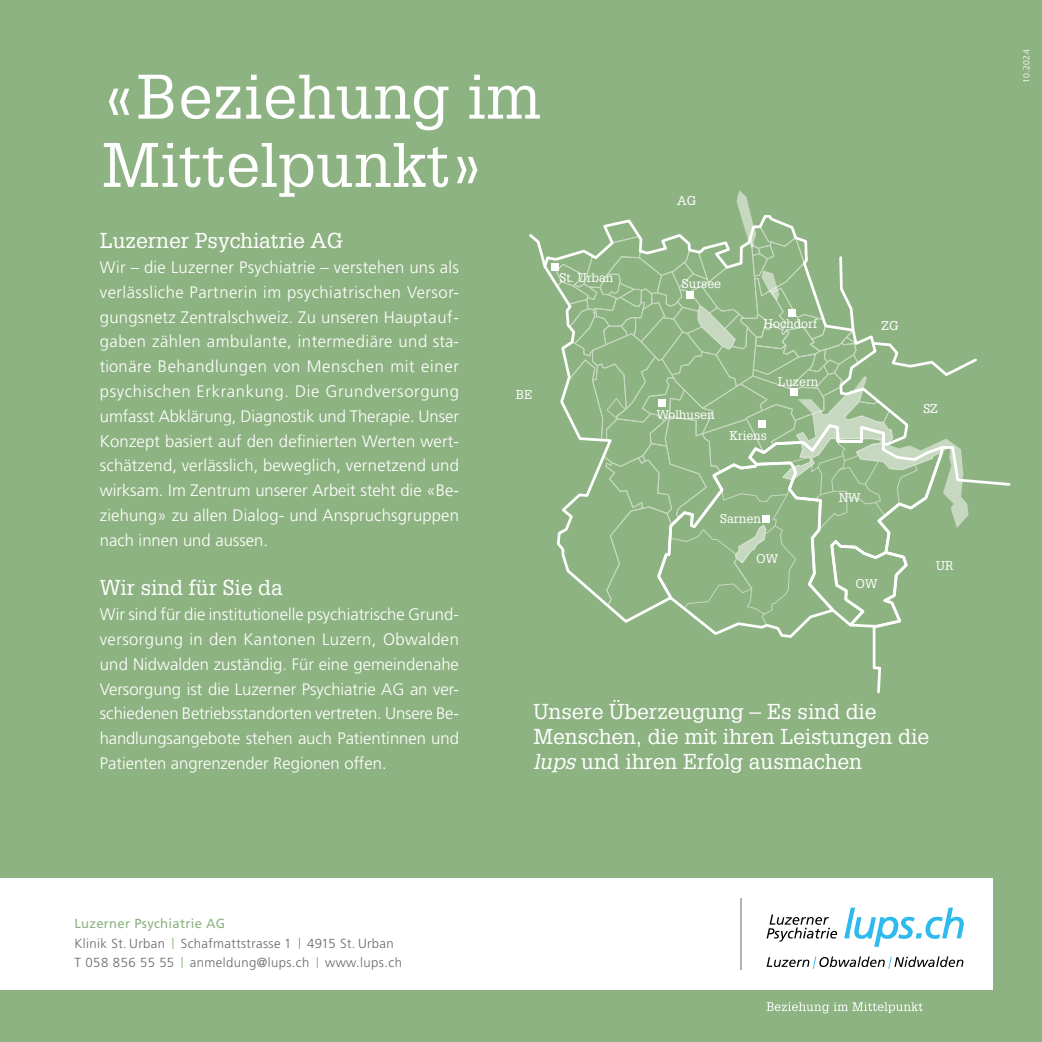
<style>
.page{position:relative;width:1042px;height:1042px;background:#fff}
.page>*{position:absolute;margin:0;border:0;box-sizing:border-box;transform-origin:0 0}
.t1{font:61.25px/68.2px "Glypha LT Pro";letter-spacing:.01em;color:#fff}
.t2{font:21px/25.2px "Glypha LT Pro";color:#fff}
.t3{font:300 16.62px/24.8px "Frutiger LT Std";color:#fff;text-align:justify}
.t4{font:300 13.12px/19.2px "Frutiger LT Std";letter-spacing:.03em;color:#6a6864}
.t5{font:13.12px "Frutiger LT Std";letter-spacing:.02em;color:#8eb382}
.t6{font:12.42px "Glypha LT Pro";color:#fff}
.t7{font:300 8.75px "Frutiger LT Std";letter-spacing:.025em;color:#fff}
.s1{font-style:italic}
</style>
<div class="page">
<div style="left:0;top:0;width:746px;height:1042px;background:#8eb382"></div>
<div style="left:746px;top:0;width:296px;height:1042px;background:#8eb382"></div>
<svg style="left:527px;top:190px;width:485px;height:504px;background:#95b789"></svg>
<div style="left:762px;top:515px;width:8px;height:8px;background:#fff"></div>
<div style="left:758px;top:420px;width:8px;height:8px;background:#fff"></div>
<div style="left:658px;top:399px;width:8px;height:8px;background:#fff"></div>
<div style="left:790px;top:389px;width:8px;height:7px;background:#fff"></div>
<div style="left:788px;top:309px;width:7px;height:8px;background:#fff"></div>
<div style="left:686px;top:291px;width:7px;height:8px;background:#fff"></div>
<div style="left:551px;top:263px;width:7px;height:8px;background:#fff"></div>
<div style="left:0;top:878px;width:992px;height:112px;background:#fff"></div>
<hr style="left:740px;top:898px;width:1px;height:72px;background:#6a6864">
<svg style="left:844px;top:907px;width:120px;height:40px"></svg>
<svg style="left:766px;top:914px;width:71px;height:27px"></svg>
<svg style="left:766px;top:956px;width:197px;height:13px"></svg>
<svg style="left:766px;top:1002px;width:156px;height:11px;background:#a7c49e"></svg>
<h1 class="t1" style="left:102px;top:61px;width:440px">«Beziehung im<br>Mittelpunkt»</h1>
<p class="t6" style="left:677px;top:193px;width:21px">AG</p>
<p class="t2" style="left:100px;top:228px;width:245px">Luzerner Psychiatrie AG</p>
<p class="t3" style="left:100px;top:255px;width:361px">Wir – die Luzerner Psychiatrie – verstehen uns als verlässliche Partnerin im psychiatrischen Versor&shy;gungsnetz Zentralschweiz. Zu unseren Hauptauf&shy;gaben zählen ambulante, intermediäre und sta&shy;tionäre Behandlungen von Menschen mit einer psychischen Erkrankung. Die Grundversorgung umfasst Abklärung, Diagnostik und Therapie. Unser Konzept basiert auf den definierten Werten wert&shy;schätzend, verlässlich, beweglich, vernetzend und wirksam. Im Zentrum unserer Arbeit steht die «Be&shy;ziehung» zu allen Dialog- und Anspruchsgruppen nach innen und aussen.</p>
<p class="t2" style="left:100px;top:575px;width:184px">Wir sind für Sie da</p>
<p class="t3" style="left:100px;top:602px;width:361px">Wir sind für die institutionelle psychiatrische Grund&shy;versorgung in den Kantonen Luzern, Obwalden und Nidwalden zuständig. Für eine gemeindenahe Versorgung ist die Luzerner Psychiatrie AG an ver&shy;schiedenen Betriebsstandorten vertreten. Unsere Be&shy;handlungsangebote stehen auch Patientinnen und Patienten angrenzender Regionen offen.</p>
<p class="t6" style="left:559px;top:270px;width:55px">St. Urban</p>
<p class="t6" style="left:516px;top:387px;width:18px">BE</p>
<p class="t6" style="left:682px;top:276px;width:41px">Sursee</p>
<p class="t6" style="left:763px;top:316px;width:55px">Hochdorf</p>
<p class="t6" style="left:657px;top:407px;width:59px">Wolhusen</p>
<p class="t6" style="left:778px;top:374px;width:42px">Luzern</p>
<p class="t6" style="left:729px;top:427px;width:39px">Kriens</p>
<p class="t6" style="left:881px;top:318px;width:19px">ZG</p>
<p class="t6" style="left:720px;top:511px;width:42px">Sarnen</p>
<p class="t6" style="left:756px;top:551px;width:23px">OW</p>
<p class="t6" style="left:838px;top:490px;width:23px">NW</p>
<p class="t6" style="left:855px;top:576px;width:23px">OW</p>
<p class="t6" style="left:923px;top:401px;width:16px">SZ</p>
<p class="t6" style="left:936px;top:558px;width:19px">UR</p>
<p class="t2" style="left:533px;top:698px;width:397px">Unsere Überzeugung – Es sind die<br>Menschen, die mit ihren Leistungen die <span class="s1">lups</span> und ihren Erfolg ausmachen</p>
<p class="t5" style="left:74px;top:916px;width:152px">Luzerner Psychiatrie AG</p>
<p class="t4" style="left:74px;top:933px;width:329px">Klinik St. Urban Schafmattstrasse 1 4915 St. Urban<br>T 058 856 55 55 anmeldung@lups.ch www.lups.ch</p>
<p class="t7" style="left:1021px;top:83px;width:35px;rotate:-90deg">10.2024</p>
</div>
